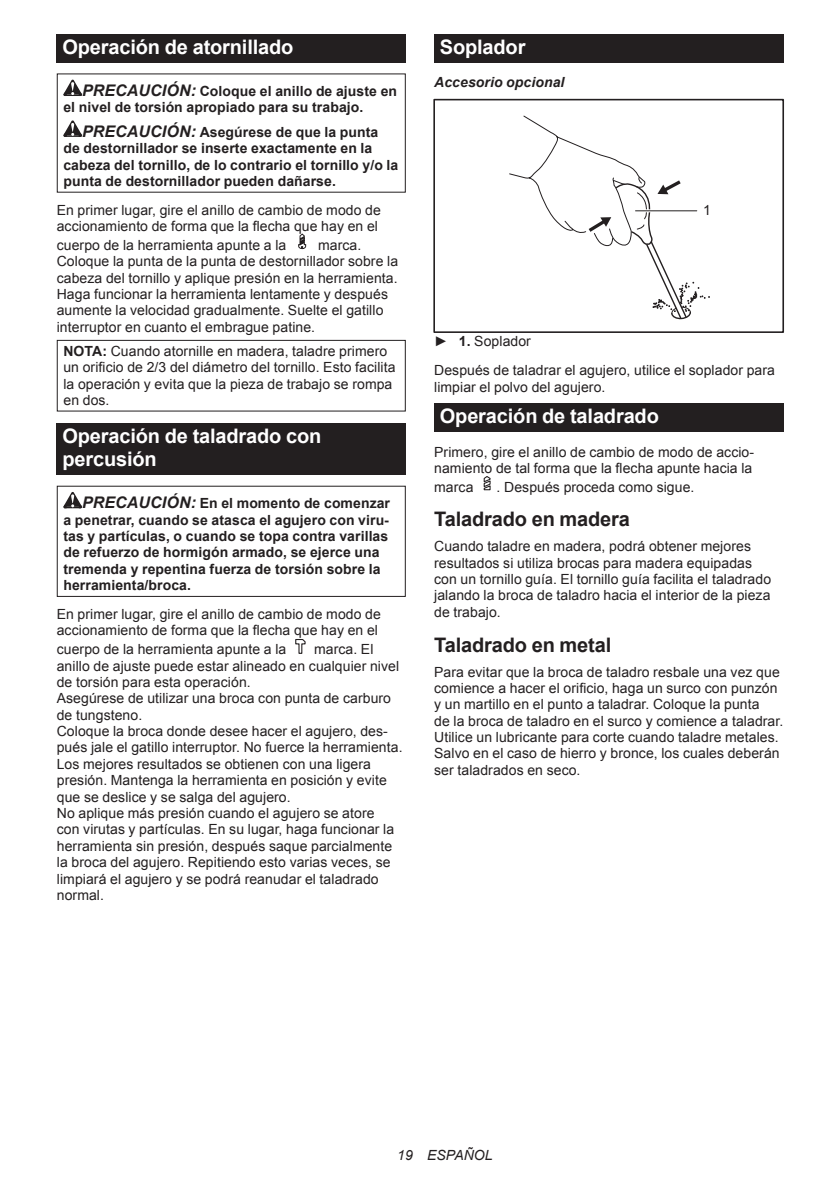
<style>
.page{position:relative;width:840px;height:1191px;background:#fff}
.page>*{position:absolute;margin:0;border:0;box-sizing:border-box;transform-origin:0 0}
.t1{font:700 20px/23.4px "Arial";letter-spacing:-.01em;color:#fff}
.t2{font:700 20px "Arial";letter-spacing:-.01em;color:#231f20}
.t3{font:14px/16.4px "Arial";letter-spacing:.005em;color:#231f20}
.t4{font:700 14px/16.4px "Arial";letter-spacing:.005em;color:#231f20}
.t5{font:italic 700 14px "Arial";letter-spacing:.005em;color:#231f20}
.t6{font:italic 14px "Arial";letter-spacing:.005em;color:#231f20}
.s1{font-style:italic;font-size:16px}
.s2{font-weight:700}
</style>
<div class="page">
<div style="left:57px;top:34px;width:348px;height:29px;background:#231f20"></div>
<svg style="left:63px;top:80px;width:19px;height:16px"></svg>
<svg style="left:63px;top:120px;width:19px;height:17px"></svg>
<svg style="left:298px;top:233px;width:8px;height:16px"></svg>
<div style="left:57px;top:340px;width:348px;height:71px;border:1px solid #231f20"></div>
<div style="left:57px;top:423px;width:348px;height:52px;background:#231f20"></div>
<svg style="left:63px;top:492px;width:19px;height:16px"></svg>
<div style="left:57px;top:486px;width:348px;height:111px;border:1px solid #231f20"></div>
<svg style="left:295px;top:639px;width:11px;height:15px"></svg>
<div style="left:434px;top:34px;width:348px;height:29px;background:#231f20"></div>
<svg style="left:509px;top:115px;width:200px;height:205px"></svg>
<hr style="left:635px;top:209px;width:61px;height:3px;background:#fff">
<hr style="left:635px;top:210px;width:61px;height:1px;background:#231f20">
<div style="left:433px;top:99px;width:350px;height:234px;border:2px solid #231f20"></div>
<div style="left:434px;top:403px;width:348px;height:28px;background:#231f20"></div>
<svg style="left:483px;top:476px;width:8px;height:15px"></svg>
<h1 class="t1" style="left:62px;top:36px;width:232px">Operación de atornillado</h1>
<p class="t4" style="left:63px;top:83px;width:335px;text-indent:19px"><span class="s1">PRECAUCIÓN:</span> Coloque el anillo de ajuste en el nivel de torsión apropiado para su trabajo.</p>
<p class="t4" style="left:63px;top:124px;width:336px;text-indent:19px"><span class="s1">PRECAUCIÓN:</span> Asegúrese de que la punta de destornillador se inserte exactamente en la cabeza del tornillo, de lo contrario el tornillo y/o la punta de destornillador pueden dañarse.</p>
<p class="t3" style="left:57px;top:202px;width:325px">En primer lugar, gire el anillo de cambio de modo de accionamiento de forma que la flecha que hay en el</p>
<p class="t3" style="left:57px;top:237px;width:231px">cuerpo de la herramienta apunte a la</p>
<p class="t3" style="left:57px;top:237px;width:343px;text-indent:261px">marca.<br>Coloque la punta de la punta de destornillador sobre la cabeza del tornillo y aplique presión en la herramienta.<br>Haga funcionar la herramienta lentamente y después aumente la velocidad gradualmente. Suelte el gatillo interruptor en cuanto el embrague patine.</p>
<p class="t3" style="left:63px;top:343px;width:333px"><span class="s2">NOTA:</span> Cuando atornille en madera, taladre primero un orificio de 2/3 del diámetro del tornillo. Esto facilita la operación y evita que la pieza de trabajo se rompa en dos.</p>
<h1 class="t1" style="left:62px;top:425px;width:260px">Operación de taladrado con percusión</h1>
<p class="t4" style="left:63px;top:495px;width:328px;text-indent:19px"><span class="s1">PRECAUCIÓN:</span> En el momento de comenzar a penetrar, cuando se atasca el agujero con viru&shy;tas y partículas, o cuando se topa contra varillas de refuerzo de hormigón armado, se ejerce una tremenda y repentina fuerza de torsión sobre la herramienta/broca.</p>
<p class="t3" style="left:57px;top:606px;width:325px">En primer lugar, gire el anillo de cambio de modo de accionamiento de forma que la flecha que hay en el</p>
<p class="t3" style="left:57px;top:641px;width:231px">cuerpo de la herramienta apunte a la</p>
<p class="t3" style="left:57px;top:641px;width:347px;text-indent:257px">marca. El anillo de ajuste puede estar alineado en cualquier nivel de torsión para esta operación.<br>Asegúrese de utilizar una broca con punta de carburo de tungsteno.<br>Coloque la broca donde desee hacer el agujero, des&shy;pués jale el gatillo interruptor. No fuerce la herramienta.<br>Los mejores resultados se obtienen con una ligera presión. Mantenga la herramienta en posición y evite que se deslice y se salga del agujero.<br>No aplique más presión cuando el agujero se atore<br>con virutas y partículas. En su lugar, haga funcionar la herramienta sin presión, después saque parcialmente la broca del agujero. Repitiendo esto varias veces, se limpiará el agujero y se podrá reanudar el taladrado normal.</p>
<h1 class="t1" style="left:439px;top:36px;width:87px">Soplador</h1>
<p class="t5" style="left:434px;top:73px;width:132px">Accesorio opcional</p>
<p class="t3" style="left:702px;top:202px;width:9px">1</p>
<p class="t3" style="left:434px;top:327px;width:342px;line-height:28.8px">► <span class="s2">1.</span> Soplador<br>Después de taladrar el agujero, utilice el soplador para</p>
<p class="t3" style="left:434px;top:379px;width:173px">limpiar el polvo del agujero.</p>
<h1 class="t1" style="left:439px;top:405px;width:220px">Operación de taladrado</h1>
<p class="t3" style="left:434px;top:443px;width:321px">Primero, gire el anillo de cambio de modo de accio&shy;namiento de tal forma que la flecha apunte hacia la</p>
<p class="t3" style="left:434px;top:479px;width:41px">marca</p>
<p class="t3" style="left:496px;top:479px;width:199px">. Después proceda como sigue.</p>
<h1 class="t2" style="left:434px;top:506px;width:197px">Taladrado en madera</h1>
<p class="t3" style="left:434px;top:538px;width:338px">Cuando taladre en madera, podrá obtener mejores resultados si utiliza brocas para madera equipadas con un tornillo guía. El tornillo guía facilita el taladrado jalando la broca de taladro hacia el interior de la pieza de trabajo.</p>
<h1 class="t2" style="left:434px;top:631px;width:178px">Taladrado en metal</h1>
<p class="t3" style="left:434px;top:663px;width:350px">Para evitar que la broca de taladro resbale una vez que comience a hacer el orificio, haga un surco con punzón y un martillo en el punto a taladrar. Coloque la punta<br>de la broca de taladro en el surco y comience a taladrar.<br>Utilice un lubricante para corte cuando taladre metales.<br>Salvo en el caso de hierro y bronce, los cuales deberán ser taladrados en seco.</p>
<p class="t6" style="left:397px;top:1146px;width:97px">19 ESPAÑOL</p>
</div>
